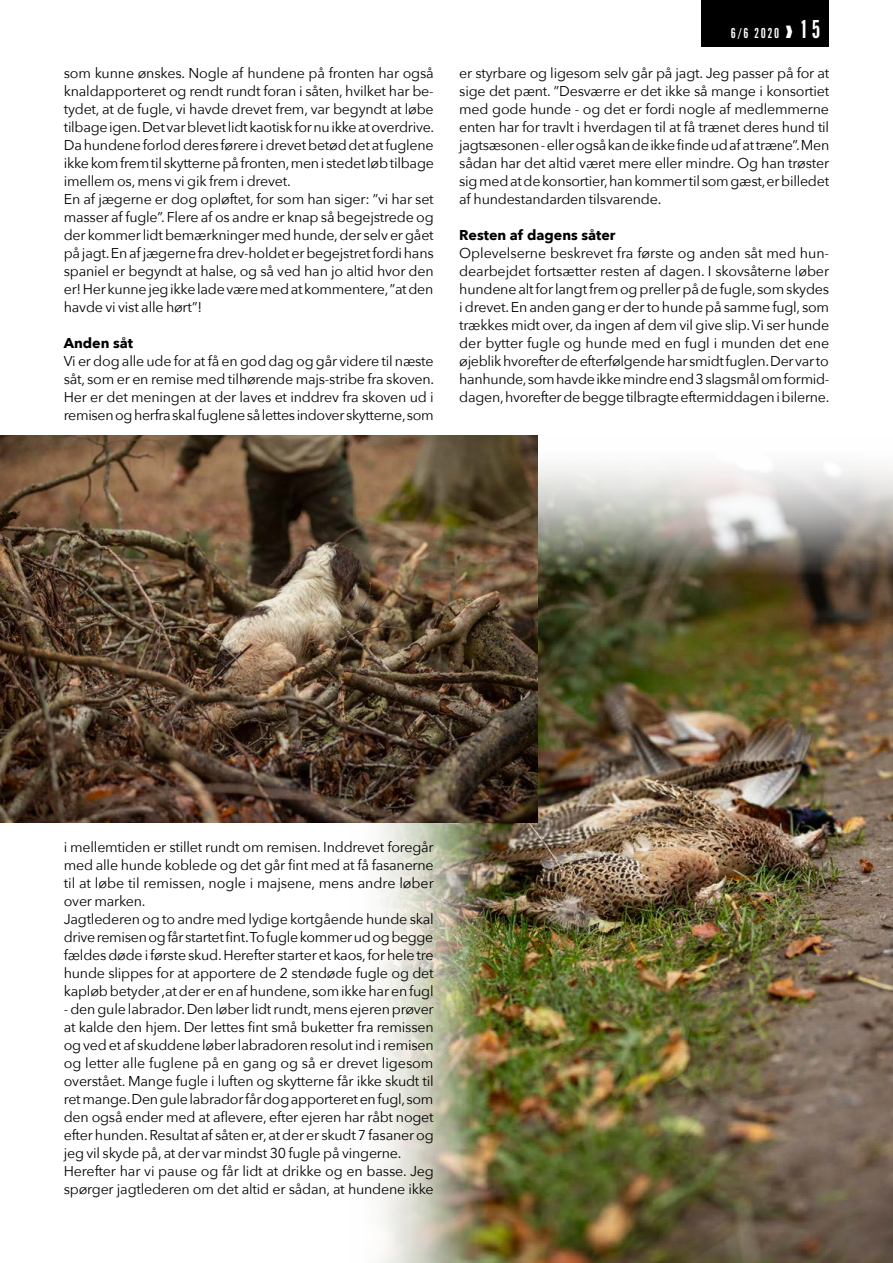
<style>
.page{position:relative;width:893px;height:1263px;background:#fff}
.page>*{position:absolute;margin:0;border:0;box-sizing:border-box;transform-origin:0 0}
.t1{font:15px "Alternate Got No 1 D";color:#fff}
.t2{font:14.25px/18px "Avenir Next";letter-spacing:-.015em;color:#000}
.t3{font:700 14.25px "Avenir Next";color:#000}
.s1{font-size:27px}
</style>
<div class="page">
<div style="left:702px;top:0;width:127px;height:47px;background:#000"></div>
<img style="left:380px;top:465px;width:513px;height:798px">
<img style="left:1px;top:436px;width:537px;height:387px">
<p class="t2" style="left:64px;top:63px;width:372px">som kunne ønskes. Nogle af hundene på fronten har også knaldapporteret og rendt rundt foran i såten, hvilket har be&shy;tydet, at de fugle, vi havde drevet frem, var begyndt at løbe tilbage igen. Det var blevet lidt kaotisk for nu ikke at overdrive.<br>Da hundene forlod deres førere i drevet betød det at fuglene ikke kom frem til skytterne på fronten, men i stedet løb tilbage imellem os, mens vi gik frem i drevet.<br>En af jægerne er dog opløftet, for som han siger: ”vi har set masser af fugle”. Flere af os andre er knap så begejstrede og der kommer lidt bemærkninger med hunde, der selv er gået på jagt. En af jægerne fra drev-holdet er begejstret fordi hans spaniel er begyndt at halse, og så ved han jo altid hvor den er! Her kunne jeg ikke lade være med at kommentere, ”at den havde vi vist alle hørt”!</p>
<p class="t3" style="left:64px;top:331px;width:71px">Anden såt</p>
<p class="t2" style="left:64px;top:351px;width:372px;text-align:justify">Vi er dog alle ude for at få en god dag og går videre til næste såt, som er en remise med tilhørende majs-stribe fra skoven.<br>Her er det meningen at der laves et inddrev fra skoven ud i remisen og herfra skal fuglene så lettes indover skytterne, som</p>
<p class="t1" style="left:731px;top:25px;width:91px">6/6 2020 ❱ <span class="s1">15</span></p>
<p class="t2" style="left:459px;top:63px;width:371px;text-align:justify">er styrbare og ligesom selv går på jagt. Jeg passer på for at sige det pænt. ”Desværre er det ikke så mange i konsortiet med gode hunde - og det er fordi nogle af medlemmerne enten har for travlt i hverdagen til at få trænet deres hund til jagtsæsonen - eller også kan de ikke finde ud af at træne”. Men sådan har det altid været mere eller mindre. Og han trøster sig med at de konsortier, han kommer til som gæst, er billedet af hundestandarden tilsvarende.</p>
<p class="t3" style="left:459px;top:223px;width:158px">Resten af dagens såter</p>
<p class="t2" style="left:459px;top:243px;width:372px;text-align:justify">Oplevelserne beskrevet fra første og anden såt med hun&shy;dearbejdet fortsætter resten af dagen. I skovsåterne løber hundene alt for langt frem og preller på de fugle, som skydes i drevet. En anden gang er der to hunde på samme fugl, som trækkes midt over, da ingen af dem vil give slip. Vi ser hunde der bytter fugle og hunde med en fugl i munden det ene øjeblik hvorefter de efterfølgende har smidt fuglen. Der var to hanhunde, som havde ikke mindre end 3 slagsmål om formid&shy;dagen, hvorefter de begge tilbragte eftermiddagen i bilerne.</p>
<p class="t2" style="left:64px;top:837px;width:371px">i mellemtiden er stillet rundt om remisen. Inddrevet foregår med alle hunde koblede og det går fint med at få fasanerne til at løbe til remissen, nogle i majsene, mens andre løber over marken.<br>Jagtlederen og to andre med lydige kortgående hunde skal drive remisen og får startet fint. To fugle kommer ud og begge fældes døde i første skud. Herefter starter et kaos, for hele tre hunde slippes for at apportere de 2 stendøde fugle og det kapløb betyder ,at der er en af hundene, som ikke har en fugl</p>
<p class="t2" style="left:64px;top:999px;width:372px">- den gule labrador. Den løber lidt rundt, mens ejeren prøver at kalde den hjem. Der lettes fint små buketter fra remissen og ved et af skuddene løber labradoren resolut ind i remisen og letter alle fuglene på en gang og så er drevet ligesom overstået. Mange fugle i luften og skytterne får ikke skudt til ret mange. Den gule labrador får dog apporteret en fugl, som den også ender med at aflevere, efter ejeren har råbt noget efter hunden. Resultat af såten er, at der er skudt 7 fasaner og jeg vil skyde på, at der var mindst 30 fugle på vingerne.<br>Herefter har vi pause og får lidt at drikke og en basse. Jeg spørger jagtlederen om det altid er sådan, at hundene ikke</p>
</div>
